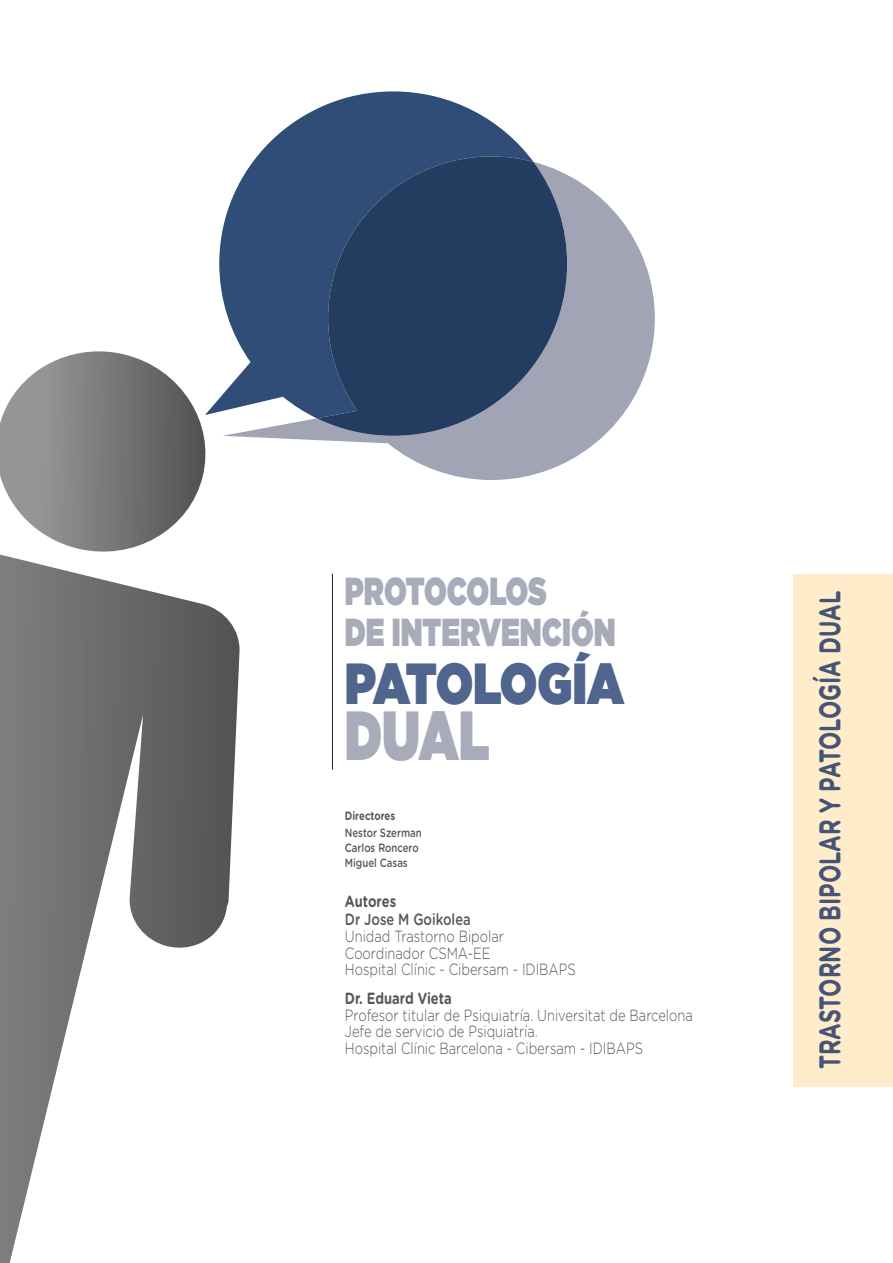
<style>
.page{position:relative;width:893px;height:1263px;background:#fff}
.page>*{position:absolute;margin:0;border:0;box-sizing:border-box;transform-origin:0 0}
.t1{font:900 69.45px "Gotham";color:#a7abba;scale:.72 1}
.t2{font:900 57.9px "Gotham";letter-spacing:-.015em;color:#4f658d;scale:.8 1}
.t3{font:900 39px/41.5px "Gotham";color:#a7abba;scale:.72 1}
.t4{font:700 30px "Gotham Rounded";color:#465475;scale:.72 1}
.t5{font:300 16.2px/16.5px "Gotham Rounded";color:#57585a;scale:.8 1}
.t6{font:700 16.2px "Gotham Rounded";color:#57585a;scale:.8 1}
.t7{font:500 16.2px "Gotham Rounded";color:#57585a;scale:.8 1}
.t8{font:500 12px/15px "Gotham Rounded";color:#57585a;scale:.8 1}
.t9{font:700 12px "Gotham Rounded";color:#57585a;scale:.8 1}
</style>
<div class="page">
<svg style="left:0;top:351px;width:206px;height:204px"></svg>
<svg style="left:0;top:555px;width:240px;height:708px"></svg>
<svg style="left:223px;top:175px;width:432px;height:305px;fill:#a1a4b5"></svg>
<svg style="left:205px;top:91px;width:324px;height:327px;fill:#304d78"></svg>
<svg style="left:317px;top:156px;width:250px;height:280px;fill:#233c5f"></svg>
<div style="left:793px;top:574px;width:100px;height:512px;background:#feeccb"></div>
<hr style="left:332px;top:574px;width:1px;height:195px;background:#231f20">
<h3 class="t3" style="left:345px;top:570px;width:378px">PROTOCOLOS<br>DE INTERVENCIÓN</h3>
<h2 class="t2" style="left:345px;top:642px;width:350px">PATOLOGÍA</h2>
<h1 class="t1" style="left:345px;top:686px;width:202px">DUAL</h1>
<p class="t9" style="left:345px;top:807px;width:65px">Directores</p>
<p class="t8" style="left:345px;top:824px;width:98px">Nestor Szerman<br>Carlos Roncero<br>Miguel Casas</p>
<p class="t6" style="left:345px;top:889px;width:66px">Autores</p>
<p class="t7" style="left:345px;top:908px;width:159px">Dr Jose M Goikolea</p>
<p class="t5" style="left:345px;top:927px;width:290px">Unidad Trastorno Bipolar<br>Coordinador CSMA-EE<br>Hospital Clínic - Cibersam - IDIBAPS</p>
<p class="t6" style="left:345px;top:987px;width:135px">Dr. Eduard Vieta</p>
<p class="t5" style="left:345px;top:1006px;width:436px">Profesor titular de Psiquiatría. Universitat de Barcelona<br>Jefe de servicio de Psiquiatría.<br>Hospital Clínic Barcelona - Cibersam - IDIBAPS</p>
<h3 class="t4" style="left:808px;top:1069px;width:666px;rotate:-90deg">TRASTORNO BIPOLAR Y PATOLOGÍA DUAL</h3>
</div>
